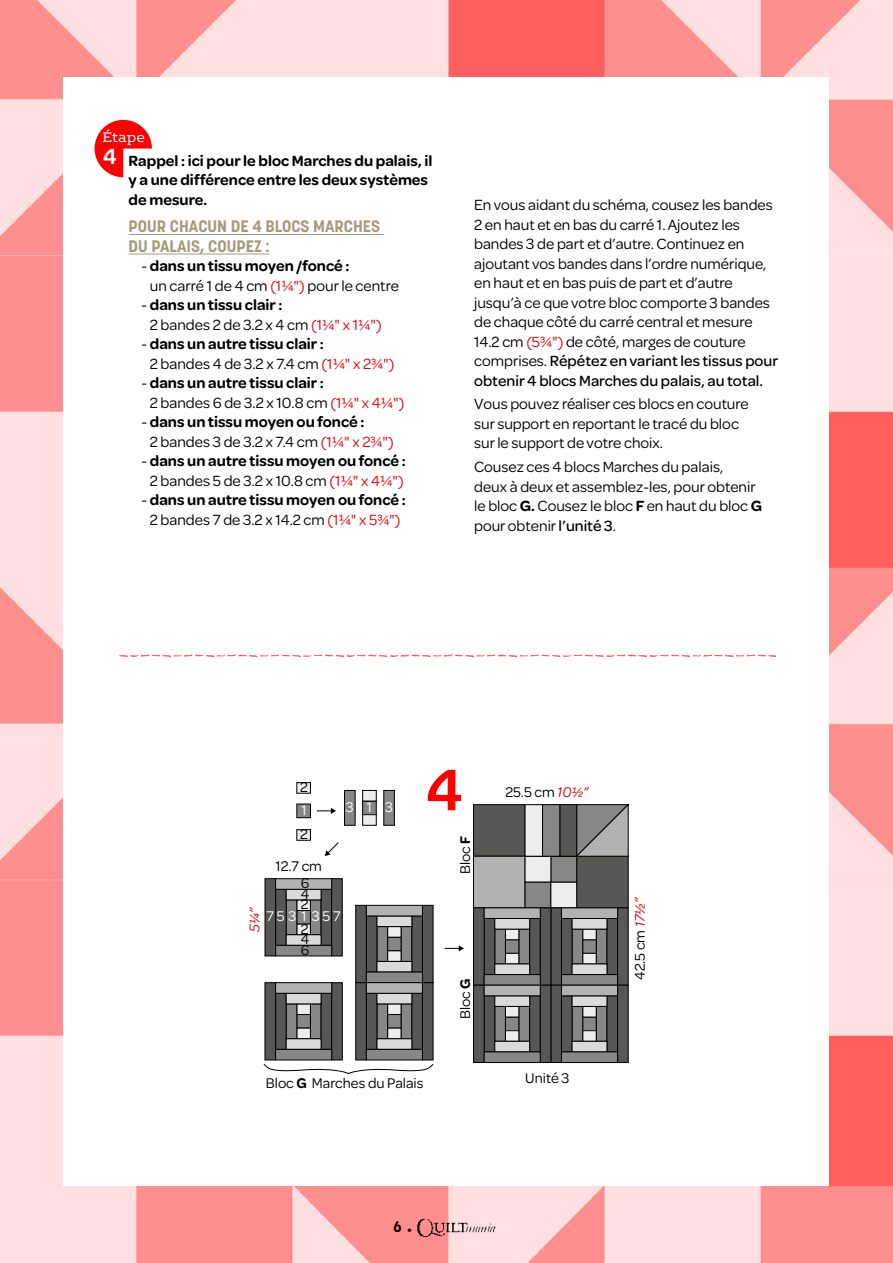
<style>
.page{position:relative;width:893px;height:1263px;background:#fff}
.page>*{position:absolute;margin:0;border:0;box-sizing:border-box;transform-origin:0 0}
.t1{font:700 60px "Ernestine Pro";color:#f00}
.t2{font:700 22.5px "Ernestine Pro";color:#fff}
.t3{font:700 16.5px/19.5px "Korolev";color:#aa987a}
.t4{font:15.75px/19.5px "Omnes";color:#000}
.t5{font:600 15.75px/19.5px "Omnes";color:#000}
.t6{font:15px/24.3px "Omnes";color:#000}
.t7{font:15px "Omnes";letter-spacing:.19em;color:#fff}
.t8{font:15px "Ernestine Pro";color:#fff}
.t9{font:italic 15px "Omnes";color:#e30613}
.t10{font:700 15px "Korolev";color:#000}
.s1{font-weight:600}
.s2{color:#e30613}
.s3{font-weight:400}
.s4{font-weight:400;color:#e30613}
.s5{font-weight:500}
.s6{font-style:italic;color:#e30613}
.s7{font-family:"Ernestine Pro";font-weight:600}
</style>
<div class="page">
<img style="left:0;top:0;width:893px;height:1186px">
<div style="left:64px;top:77px;width:765px;height:1109px;background:#fff"></div>
<hr style="left:129px;top:234px;width:255px;height:1px;background:#aa987a">
<hr style="left:129px;top:254px;width:140px;height:1px;background:#aa987a">
<svg style="left:473px;top:804px;width:156px;height:259px;background:#777776"></svg>
<div style="left:363px;top:801px;width:13px;height:14px;background:#878787"></div>
<div style="left:362px;top:801px;width:14px;height:14px;border:1px solid #000"></div>
<div style="left:363px;top:815px;width:13px;height:10px;background:#ededed"></div>
<div style="left:362px;top:814px;width:14px;height:11px;border:1px solid #000"></div>
<div style="left:363px;top:790px;width:13px;height:11px;background:#ededed"></div>
<div style="left:362px;top:790px;width:14px;height:11px;border:1px solid #000"></div>
<svg style="left:383px;top:790px;width:12px;height:36px"></svg>
<svg style="left:344px;top:790px;width:11px;height:36px"></svg>
<div style="left:297px;top:804px;width:13px;height:14px;background:#878787"></div>
<div style="left:296px;top:804px;width:15px;height:14px;border:1px solid #000"></div>
<div style="left:297px;top:830px;width:13px;height:10px;background:#ededed"></div>
<div style="left:296px;top:829px;width:15px;height:12px;border:1px solid #000"></div>
<div style="left:297px;top:783px;width:13px;height:10px;background:#ededed"></div>
<div style="left:296px;top:782px;width:15px;height:12px;border:1px solid #000"></div>
<svg style="left:263px;top:878px;width:171px;height:196px"></svg>
<svg style="left:317px;top:808px;width:19px;height:6px"></svg>
<svg style="left:445px;top:945px;width:19px;height:6px"></svg>
<svg style="left:325px;top:842px;width:14px;height:14px"></svg>
<img style="left:184px;top:654px;width:582px;height:3px">
<svg style="left:95px;top:120px;width:57px;height:57px"></svg>
<img style="left:0;top:1186px;width:893px;height:77px">
<img style="left:417px;top:1215px;width:82px;height:24px">
<p class="t8" style="left:102px;top:128px;width:44px">Étape</p>
<h2 class="t2" style="left:103px;top:140px;width:16px">4</h2>
<p class="t5" style="left:129px;top:150px;width:306px">Rappel : ici pour le bloc Marches du palais, il y a une différence entre les deux systèmes de mesure.</p>
<p class="t3" style="left:129px;top:217px;width:253px">POUR CHACUN DE 4 BLOCS MARCHES<br>DU PALAIS, COUPEZ :</p>
<p class="t4" style="left:150px;top:256px;width:251px;text-indent:-9px">- <span class="s1">dans un tissu moyen /foncé :<br></span>un carré 1 de 4 cm <span class="s2">(1¼")</span> pour le centre</p>
<p class="t4" style="left:150px;top:295px;width:233px;text-indent:-9px">- <span class="s1">dans un tissu clair :<br></span>2 bandes 2 de 3.2 x 4 cm <span class="s2">(1¼" x 1¼")</span></p>
<p class="t5" style="left:150px;top:333px;width:246px;text-indent:-9px"><span class="s3">-</span> dans un autre tissu clair :<br><span class="s3">2 bandes 4 de 3.2 x 7.4 cm</span> <span class="s4">(1¼" x 2¾")</span></p>
<p class="t5" style="left:150px;top:372px;width:256px;text-indent:-9px"><span class="s3">-</span> dans un autre tissu clair :<br><span class="s3">2 bandes 6 de 3.2 x 10.8 cm</span> <span class="s4">(1¼" x 4¼")</span></p>
<p class="t5" style="left:150px;top:411px;width:245px;text-indent:-9px"><span class="s3">-</span> dans un tissu moyen ou foncé :<br><span class="s3">2 bandes 3 de 3.2 x 7.4 cm</span> <span class="s4">(1¼" x 2¾")</span></p>
<p class="t5" style="left:141px;top:450px;width:266px;text-align:center"><span class="s3">-</span> dans un autre tissu moyen ou foncé :<br><span class="s3">2 bandes 5 de 3.2 x 10.8 cm</span> <span class="s4">(1¼" x 4¼")</span></p>
<p class="t5" style="left:141px;top:489px;width:266px;text-align:center"><span class="s3">-</span> dans un autre tissu moyen ou foncé :<br><span class="s3">2 bandes 7 de 3.2 x 14.2 cm</span> <span class="s4">(1¼" x 5¾")</span></p>
<p class="t4" style="left:474px;top:194px;width:306px">En vous aidant du schéma, cousez les bandes 2 en haut et en bas du carré 1. Ajoutez les bandes 3 de part et d’autre. Continuez en ajoutant vos bandes dans l’ordre numérique, en haut et en bas puis de part et d’autre jusqu’à ce que votre bloc comporte 3 bandes de chaque côté du carré central et mesure 14.2 cm <span class="s2">(5¾")</span> de côté, marges de couture comprises. <span class="s5">Répétez en variant les tissus pour obtenir 4 blocs Marches du palais, au total.</span></p>
<p class="t4" style="left:474px;top:393px;width:276px">Vous pouvez réaliser ces blocs en couture sur support en reportant le tracé du bloc sur le support de votre choix.</p>
<p class="t4" style="left:474px;top:456px;width:290px">Cousez ces 4 blocs Marches du palais,<br>deux à deux et assemblez-les, pour obtenir le bloc <span class="s1">G.</span> Cousez le bloc <span class="s1">F</span> en haut du bloc <span class="s1">G </span>pour obtenir <span class="s5">l’unité 3</span>.</p>
<p class="t6" style="left:300px;top:774px;width:9px">2</p>
<p class="t6" style="left:300px;top:821px;width:9px">2</p>
<p class="t7" style="left:301px;top:800px;width:7px">1</p>
<p class="t7" style="left:367px;top:797px;width:28px">1 3</p>
<p class="t7" style="left:346px;top:797px;width:9px">3</p>
<p class="t6" style="left:276px;top:853px;width:48px">12.7 cm</p>
<p class="t6" style="left:301px;top:870px;width:10px">6</p>
<p class="t6" style="left:301px;top:881px;width:10px">4</p>
<p class="t6" style="left:301px;top:891px;width:9px">2<br>2</p>
<p class="t6" style="left:301px;top:926px;width:10px">4</p>
<p class="t9" style="left:245px;top:932px;width:26px;rotate:-90deg">5¼”</p>
<p class="t7" style="left:267px;top:906px;width:76px">753 357</p>
<p class="t7" style="left:301px;top:906px;width:7px">1</p>
<p class="t6" style="left:301px;top:937px;width:10px">6</p>
<h1 class="t1" style="left:425px;top:746px;width:40px">4</h1>
<p class="t6" style="left:452px;top:874px;width:40px;rotate:-90deg">Bloc <span class="s1">F</span></p>
<p class="t6" style="left:452px;top:1019px;width:42px;rotate:-90deg">Bloc <span class="s1">G</span></p>
<p class="t6" style="left:266px;top:1070px;width:159px">Bloc <span class="s1">G</span> Marches du Palais</p>
<p class="t6" style="left:505px;top:779px;width:85px">25.5 cm <span class="s6">10½”</span></p>
<p class="t6" style="left:525px;top:1065px;width:46px">Unité 3</p>
<p class="t6" style="left:627px;top:980px;width:84px;rotate:-90deg">42.5 cm <span class="s6">17½”</span></p>
<p class="t10" style="left:393px;top:1217px;width:21px">6 <span class="s7">•</span></p>
</div>
